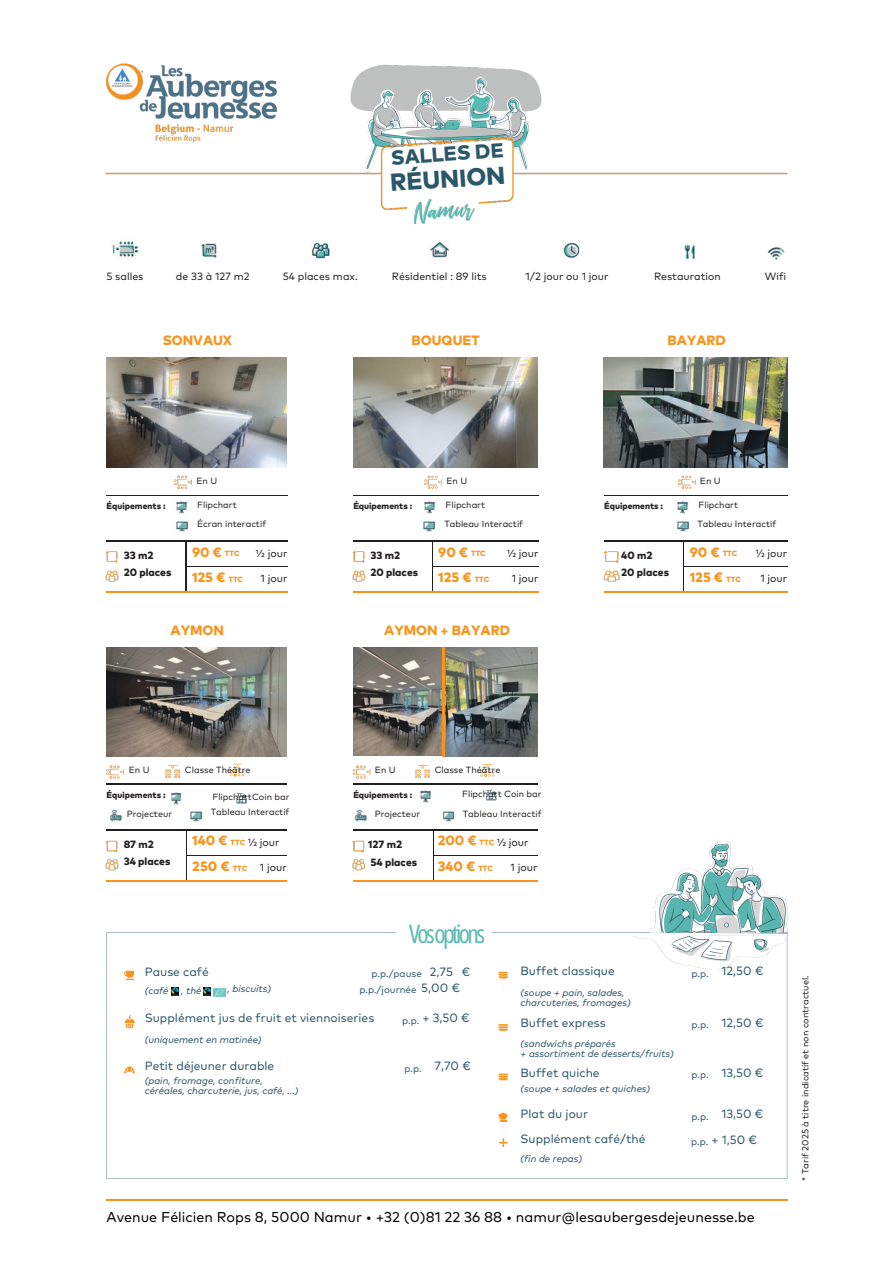
<style>
.page{position:relative;width:894px;height:1264px;background:#fff}
.page>*{position:absolute;margin:0;border:0;box-sizing:border-box;transform-origin:0 0}
.t1{font:25.5px "Open Sans Condensed";letter-spacing:-.1em;color:#5cb9b2}
.t2{font:800 24.45px "Mark Pro";color:#2b576a}
.t3{font:800 20.25px "Mark Pro";color:#2b576a}
.t4{font:14.25px "Mark Pro";color:#010101}
.t5{font:800 13.5px "Mark Pro";color:#f8941d}
.t6{font:12px/15.8px "Mark Pro";color:#2b576a}
.t7{font:10.5px "Mark Pro";color:#231f20}
.t8{font:800 10.5px/16.8px "Mark Pro";color:#231f20}
.t9{font:italic 9.75px/10.2px "Mark Pro";color:#2b576a}
.t10{font:9.75px "Mark Pro";color:#2b576a}
.t11{font:9px "Mark Pro";color:#231f20}
.t12{font:800 8.7px "Mark Pro";color:#231f20}
.t13{font:800 7.5px "Mark Pro";color:#f8941d}
</style>
<div class="page">
<hr style="left:106px;top:1199px;width:681px;height:1px;background:#f8941d">
<img style="left:350px;top:64px;width:192px;height:66px">
<img style="left:353px;top:358px;width:184px;height:35px">
<img style="left:603px;top:358px;width:184px;height:35px">
<img style="left:107px;top:358px;width:180px;height:35px">
<img style="left:106px;top:63px;width:171px;height:67px">
<img style="left:105px;top:130px;width:683px;height:95px">
<img style="left:105px;top:393px;width:683px;height:681px">
<img style="left:354px;top:807px;width:13px;height:16px">
<svg style="left:236px;top:793px;width:10px;height:10px"></svg>
<svg style="left:486px;top:790px;width:10px;height:10px"></svg>
<img style="left:109px;top:807px;width:13px;height:16px">
<img style="left:112px;top:241px;width:27px;height:17px">
<img style="left:201px;top:242px;width:16px;height:16px">
<img style="left:311px;top:243px;width:18px;height:16px">
<img style="left:430px;top:241px;width:18px;height:17px">
<img style="left:563px;top:242px;width:16px;height:16px">
<img style="left:684px;top:244px;width:11px;height:14px">
<img style="left:767px;top:247px;width:18px;height:13px">
<svg style="left:124px;top:970px;width:10px;height:10px"></svg>
<svg style="left:125px;top:1014px;width:10px;height:14px"></svg>
<svg style="left:124px;top:1066px;width:11px;height:7px"></svg>
<svg style="left:498px;top:971px;width:10px;height:7px"></svg>
<svg style="left:498px;top:1024px;width:10px;height:6px"></svg>
<svg style="left:498px;top:1073px;width:10px;height:6px"></svg>
<svg style="left:499px;top:1138px;width:8px;height:9px"></svg>
<svg style="left:498px;top:1112px;width:9px;height:9px"></svg>
<img style="left:175px;top:498px;width:13px;height:16px">
<img style="left:169px;top:789px;width:14px;height:16px">
<img style="left:423px;top:498px;width:13px;height:16px">
<img style="left:419px;top:787px;width:13px;height:16px">
<img style="left:676px;top:498px;width:13px;height:16px">
<img style="left:175px;top:518px;width:13px;height:15px">
<img style="left:422px;top:518px;width:13px;height:15px">
<img style="left:676px;top:518px;width:13px;height:15px">
<img style="left:441px;top:808px;width:14px;height:15px">
<img style="left:189px;top:808px;width:14px;height:15px">
<p class="t7" style="left:106px;top:272px;width:39px">5 salles</p>
<p class="t7" style="left:176px;top:271px;width:75px">de 33 à 127 m2</p>
<p class="t5" style="left:163px;top:334px;width:71px">SONVAUX</p>
<p class="t3" style="left:390px;top:149px;width:114px;rotate:-4deg">SALLES DE</p>
<p class="t2" style="left:389px;top:172px;width:117px;rotate:-4deg">RÉUNION</p>
<p class="t7" style="left:283px;top:272px;width:76px">54 places max.</p>
<h5 class="t7" style="left:392px;top:272px;width:96px">Résidentiel : 89 lits</h5>
<p class="t5" style="left:411px;top:334px;width:69px">BOUQUET</p>
<p class="t7" style="left:525px;top:272px;width:85px">1/2 jour ou 1 jour</p>
<p class="t7" style="left:653px;top:272px;width:68px">Restauration</p>
<p class="t5" style="left:667px;top:334px;width:60px">BAYARD</p>
<p class="t7" style="left:764px;top:272px;width:23px">Wifi</p>
<p class="t12" style="left:107px;top:502px;width:60px">Équipements :</p>
<p class="t11" style="left:196px;top:477px;width:22px">En U</p>
<h5 class="t11" style="left:197px;top:501px;width:41px">Flipchart</h5>
<p class="t11" style="left:197px;top:520px;width:70px">Écran interactif</p>
<h3 class="t12" style="left:353px;top:502px;width:60px">Équipements :</h3>
<p class="t11" style="left:446px;top:477px;width:22px">En U</p>
<p class="t11" style="left:445px;top:501px;width:41px">Flipchart</p>
<p class="t11" style="left:444px;top:520px;width:80px">Tableau Interactif</p>
<p class="t12" style="left:604px;top:502px;width:60px">Équipements :</p>
<p class="t11" style="left:699px;top:477px;width:22px">En U</p>
<p class="t11" style="left:698px;top:501px;width:41px">Flipchart</p>
<p class="t11" style="left:697px;top:520px;width:80px">Tableau Interactif</p>
<p class="t8" style="left:124px;top:548px;width:49px">33 m2<br>20 places</p>
<p class="t5" style="left:192px;top:546px;width:32px">90 €</p>
<p class="t5" style="left:192px;top:571px;width:35px">125 €</p>
<h5 class="t13" style="left:225px;top:550px;width:16px">TTC</h5>
<p class="t13" style="left:228px;top:576px;width:16px">TTC</p>
<p class="t7" style="left:256px;top:548px;width:33px">½ jour</p>
<h5 class="t7" style="left:260px;top:574px;width:28px">1 jour</h5>
<p class="t5" style="left:438px;top:546px;width:32px">90 €</p>
<h4 class="t5" style="left:438px;top:571px;width:35px">125 €</h4>
<p class="t7" style="left:507px;top:548px;width:33px">½ jour</p>
<p class="t7" style="left:511px;top:574px;width:28px">1 jour</p>
<p class="t13" style="left:471px;top:550px;width:16px">TTC</p>
<p class="t13" style="left:474px;top:576px;width:16px">TTC</p>
<p class="t8" style="left:370px;top:548px;width:49px">33 m2<br>20 places</p>
<p class="t8" style="left:621px;top:548px;width:49px">40 m2<br>20 places</p>
<p class="t5" style="left:689px;top:546px;width:32px">90 €</p>
<p class="t5" style="left:689px;top:571px;width:35px">125 €</p>
<p class="t13" style="left:722px;top:550px;width:16px">TTC</p>
<p class="t13" style="left:726px;top:576px;width:16px">TTC</p>
<p class="t7" style="left:755px;top:548px;width:33px">½ jour</p>
<p class="t7" style="left:760px;top:574px;width:28px">1 jour</p>
<p class="t5" style="left:171px;top:624px;width:55px">AYMON</p>
<p class="t5" style="left:384px;top:624px;width:127px">AYMON + BAYARD</p>
<p class="t11" style="left:129px;top:765px;width:22px">En U</p>
<h5 class="t11" style="left:127px;top:809px;width:47px">Projecteur</h5>
<p class="t12" style="left:107px;top:790px;width:60px">Équipements :</p>
<p class="t11" style="left:185px;top:766px;width:67px">Classe Théâtre</p>
<p class="t11" style="left:212px;top:792px;width:78px">FlipchartCoin bar</p>
<h4 class="t11" style="left:211px;top:808px;width:80px">Tableau Interactif</h4>
<p class="t11" style="left:375px;top:765px;width:22px">En U</p>
<p class="t11" style="left:374px;top:809px;width:47px">Projecteur</p>
<h1 class="t12" style="left:353px;top:790px;width:60px">Équipements :</h1>
<p class="t11" style="left:434px;top:766px;width:67px">Classe Théâtre</p>
<p class="t11" style="left:462px;top:790px;width:81px">Flipchart Coin bar</p>
<p class="t11" style="left:462px;top:810px;width:80px">Tableau Interactif</p>
<p class="t8" style="left:124px;top:836px;width:48px">87 m2<br>34 places</p>
<p class="t5" style="left:192px;top:834px;width:37px">140 €</p>
<p class="t5" style="left:192px;top:860px;width:39px">250 €</p>
<p class="t7" style="left:248px;top:837px;width:33px">½ jour</p>
<p class="t7" style="left:260px;top:862px;width:28px">1 jour</p>
<h5 class="t13" style="left:230px;top:839px;width:16px">TTC</h5>
<p class="t13" style="left:233px;top:865px;width:16px">TTC</p>
<p class="t8" style="left:368px;top:836px;width:35px">127 m2</p>
<p class="t8" style="left:370px;top:855px;width:48px">54 places</p>
<h4 class="t5" style="left:437px;top:834px;width:41px">200 €</h4>
<h4 class="t5" style="left:437px;top:860px;width:39px">340 €</h4>
<p class="t7" style="left:497px;top:837px;width:33px">½ jour</p>
<p class="t7" style="left:510px;top:862px;width:28px">1 jour</p>
<p class="t13" style="left:479px;top:839px;width:16px">TTC</p>
<p class="t13" style="left:478px;top:865px;width:16px">TTC</p>
<p class="t1" style="left:409px;top:915px;width:77px">Vosoptions</p>
<p class="t6" style="left:145px;top:964px;width:65px">Pause café</p>
<p class="t6" style="left:421px;top:964px;width:50px;text-indent:9px">2,75 €<br>5,00 €</p>
<p class="t6" style="left:422px;top:1011px;width:49px">+ 3,50 €</p>
<h6 class="t10" style="left:371px;top:969px;width:52px">p.p./pause</h6>
<p class="t10" style="left:359px;top:985px;width:59px">p.p./journée</p>
<p class="t10" style="left:402px;top:1016px;width:19px">p.p.</p>
<p class="t9" style="left:145px;top:986px;width:25px">(café</p>
<p class="t9" style="left:181px;top:986px;width:22px">, thé</p>
<h4 class="t9" style="left:227px;top:984px;width:45px">, biscuits)</h4>
<p class="t6" style="left:145px;top:1011px;width:231px">Supplément jus de fruit et viennoiseries</p>
<p class="t9" style="left:145px;top:1034px;width:118px">(uniquement en matinée)</p>
<h5 class="t6" style="left:145px;top:1058px;width:131px">Petit déjeuner durable</h5>
<p class="t9" style="left:145px;top:1075px;width:155px">(pain, fromage, confiture, céréales, charcuterie, jus, café, ...)</p>
<p class="t10" style="left:404px;top:1063px;width:19px">p.p.</p>
<p class="t6" style="left:434px;top:1058px;width:38px">7,70 €</p>
<p class="t6" style="left:520px;top:964px;width:96px">Buffet classique</p>
<p class="t9" style="left:520px;top:987px;width:112px">(soupe + pain, salades, charcuteries, fromages)</p>
<p class="t6" style="left:520px;top:1015px;width:87px">Buffet express</p>
<p class="t9" style="left:520px;top:1039px;width:155px">(sandwichs préparés<br>+ assortiment de desserts/fruits)</p>
<p class="t6" style="left:520px;top:1065px;width:80px">Buffet quiche</p>
<p class="t9" style="left:520px;top:1083px;width:131px">(soupe + salades et quiches)</p>
<p class="t6" style="left:520px;top:1102px;width:126px;line-height:24.8px">Plat du jour<br>Supplément café/thé</p>
<p class="t9" style="left:520px;top:1154px;width:63px">(fin de repas)</p>
<h6 class="t10" style="left:691px;top:968px;width:19px">p.p.</h6>
<p class="t6" style="left:721px;top:963px;width:43px">12,50 €</p>
<p class="t10" style="left:691px;top:1020px;width:19px">p.p.</p>
<h2 class="t6" style="left:721px;top:1015px;width:43px">12,50 €</h2>
<h5 class="t6" style="left:721px;top:1065px;width:43px">13,50 €</h5>
<p class="t6" style="left:721px;top:1106px;width:43px">13,50 €</p>
<h5 class="t6" style="left:711px;top:1132px;width:47px">+ 1,50 €</h5>
<p class="t10" style="left:691px;top:1070px;width:19px">p.p.</p>
<h6 class="t10" style="left:691px;top:1112px;width:19px">p.p.</h6>
<h6 class="t10" style="left:691px;top:1137px;width:19px">p.p.</h6>
<h5 class="t4" style="left:107px;top:1211px;width:649px">Avenue Félicien Rops 8, 5000 Namur • +32 (0)81 22 36 88 • namur@lesaubergesdejeunesse.be</h5>
<p class="t11" style="left:801px;top:1180px;width:206px;rotate:-90deg">* Tarif 2025 à titre indicatif et non contractuel.</p>
</div>
